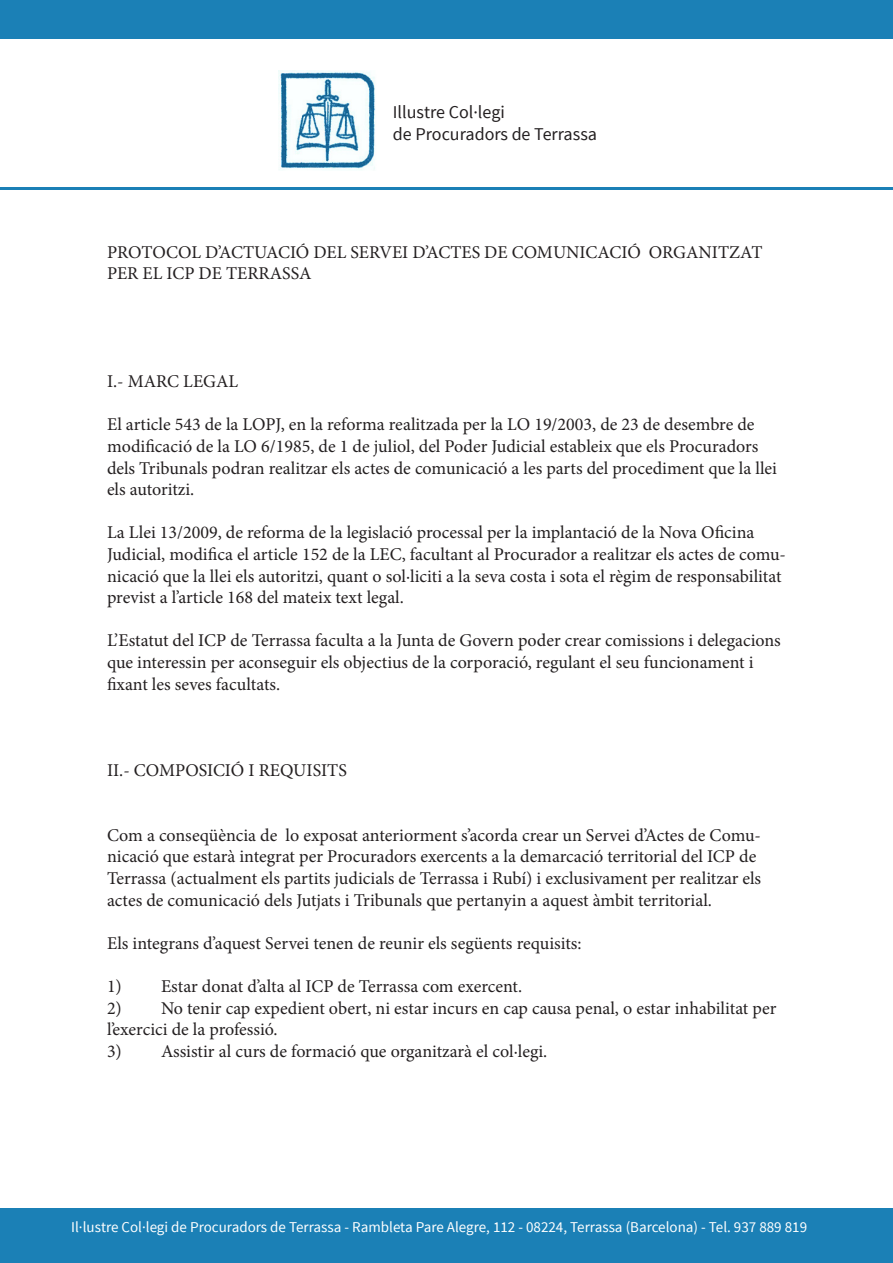
<style>
.page{position:relative;width:893px;height:1263px;background:#fff}
.page>*{position:absolute;margin:0;border:0;box-sizing:border-box;transform-origin:0 0}
.t1{font:18px/21.6px "Minion Pro";color:#231f20}
.t2{font:18px/21.6px "Source Sans Pro";color:#231f20}
.t3{font:15px "Source Sans Pro";color:#fff}
</style>
<div class="page">
<hr style="left:0;top:187px;width:893px;height:2px;background:#1b80b6">
<div style="left:0;top:0;width:893px;height:38px;background:#1b80b6"></div>
<div style="left:0;top:1209px;width:893px;height:54px;background:#1b80b6"></div>
<img style="left:278px;top:71px;width:97px;height:99px">
<p class="t2" style="left:393px;top:102px;width:206px">Illustre Col·legi<br>de Procuradors de Terrassa</p>
<p class="t1" style="left:107px;top:241px;width:657px">PROTOCOL D’ACTUACIÓ DEL SERVEI D’ACTES DE COMUNICACIÓ ORGANITZAT<br>PER EL ICP DE TERRASSA</p>
<p class="t1" style="left:107px;top:371px;width:133px">I.- MARC LEGAL</p>
<p class="t1" style="left:107px;top:414px;width:672px">El article 543 de la LOPJ, en la reforma realitzada per la LO 19/2003, de 23 de desembre de modificació de la LO 6/1985, de 1 de juliol, del Poder Judicial estableix que els Procuradors dels Tribunals podran realitzar els actes de comunicació a les parts del procediment que la llei els autoritzi.</p>
<p class="t1" style="left:107px;top:522px;width:680px">La Llei 13/2009, de reforma de la legislació processal per la implantació de la Nova Oficina Judicial, modifica el article 152 de la LEC, facultant al Procurador a realitzar els actes de comu&shy;nicació que la llei els autoritzi, quant o sol·liciti a la seva costa i sota el règim de responsabilitat previst a l’article 168 del mateix text legal.</p>
<p class="t1" style="left:107px;top:630px;width:675px">L’Estatut del ICP de Terrassa faculta a la Junta de Govern poder crear comissions i delegacions que interessin per aconseguir els objectius de la corporació, regulant el seu funcionament i fixant les seves facultats.</p>
<p class="t1" style="left:107px;top:760px;width:241px">II.- COMPOSICIÓ I REQUISITS</p>
<p class="t1" style="left:107px;top:824px;width:656px">Com a conseqüència de lo exposat anteriorment s’acorda crear un Servei d’Actes de Comu&shy;nicació que estarà integrat per Procuradors exercents a la demarcació territorial del ICP de Terrassa (actualment els partits judicials de Terrassa i Rubí) i exclusivament per realitzar els actes de comunicació dels Jutjats i Tribunals que pertanyin a aquest àmbit territorial.</p>
<p class="t1" style="left:107px;top:932px;width:476px">Els integrans d’aquest Servei tenen de reunir els següents requisits:</p>
<p class="t1" style="left:107px;top:976px;width:417px">1) Estar donat d’alta al ICP de Terrassa com exercent.</p>
<p class="t1" style="left:107px;top:997px;width:671px">2) No tenir cap expedient obert, ni estar incurs en cap causa penal, o estar inhabilitat per l’exercici de la professió.</p>
<p class="t1" style="left:107px;top:1040px;width:442px">3) Assistir al curs de formació que organitzarà el col·legi.</p>
<p class="t3" style="left:71px;top:1217px;width:737px">Il·lustre Col·legi de Procuradors de Terrassa - Rambleta Pare Alegre, 112 - 08224, Terrassa (Barcelona) - Tel. 937 889 819</p>
</div>
